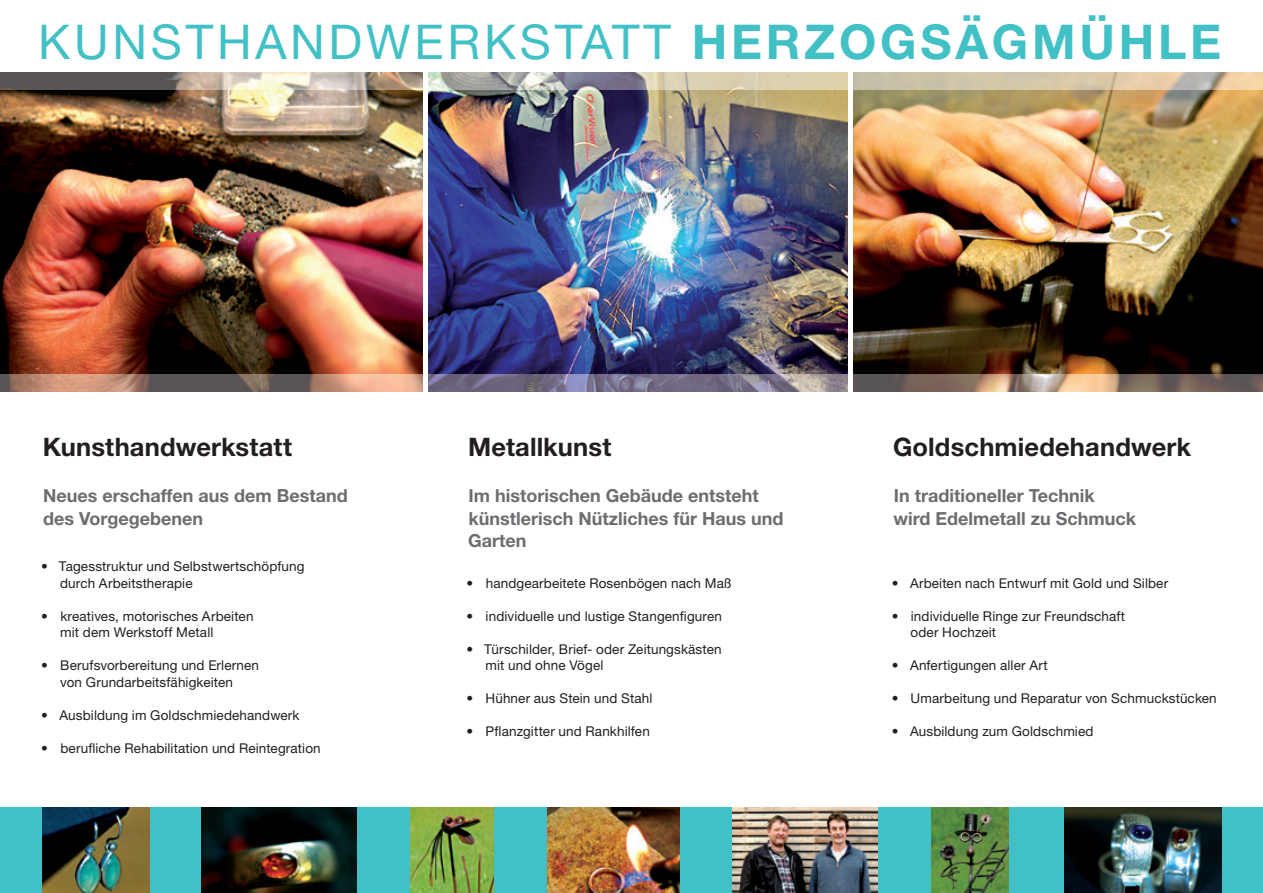
<style>
.page{position:relative;width:1263px;height:893px;background:#fff}
.page>*{position:absolute;margin:0;border:0;box-sizing:border-box;transform-origin:0 0}
.t1{font:48px "Helvetica Neue LT Std";letter-spacing:.08em;color:#41c1c6}
.t2{font:700 25.5px "Helvetica Neue LT Std";letter-spacing:.005em;color:#231f20}
.t3{font:700 18px/22.5px "Helvetica Neue LT Std";color:#6c6d70}
.t4{font:13.5px/16.5px "Helvetica Neue LT Std";letter-spacing:.01em;color:#231f20}
.s1{font-weight:700}
</style>
<div class="page">
<div style="left:0;top:808px;width:1263px;height:85px;background:#41c1c6"></div>
<img style="left:0;top:89px;width:422px;height:302px">
<img style="left:428px;top:89px;width:419px;height:285px">
<img style="left:854px;top:89px;width:409px;height:302px">
<img style="left:1064px;top:808px;width:157px;height:85px">
<img style="left:410px;top:808px;width:83px;height:85px">
<svg style="left:422px;top:374px;width:432px;height:17px;background:#817a90"></svg>
<svg style="left:0;top:72px;width:1263px;height:17px;background:#bab09f"></svg>
<img style="left:43px;top:808px;width:107px;height:85px">
<img style="left:202px;top:808px;width:154px;height:85px">
<img style="left:733px;top:808px;width:144px;height:85px">
<img style="left:547px;top:808px;width:133px;height:85px">
<img style="left:931px;top:808px;width:78px;height:85px">
<h1 class="t1" style="left:38px;top:13px;width:1184px">KUNSTHANDWERKSTATT <span class="s1">HERZOGSÄGMÜHLE</span></h1>
<h2 class="t2" style="left:43px;top:431px;width:251px">Kunsthandwerkstatt</h2>
<h3 class="t3" style="left:43px;top:484px;width:306px">Neues erschaffen aus dem Bestand des Vorgegebenen</h3>
<p class="t4" style="left:60px;top:558px;width:246px;text-indent:-19px">• Tagesstruktur und Selbstwertschöpfung durch Arbeitstherapie</p>
<p class="t4" style="left:60px;top:607px;width:195px;text-indent:-19px">• kreatives, motorisches Arbeiten mit dem Werkstoff Metall</p>
<p class="t4" style="left:41px;top:657px;width:219px;text-align:center">• Berufsvorbereitung und Erlernen von Grundarbeitsfähigkeiten</p>
<p class="t4" style="left:41px;top:706px;width:260px">• Ausbildung im Goldschmiedehandwerk</p>
<p class="t4" style="left:41px;top:739px;width:281px">• berufliche Rehabilitation und Reintegration</p>
<h2 class="t2" style="left:468px;top:431px;width:145px">Metallkunst</h2>
<h3 class="t3" style="left:468px;top:484px;width:317px">Im historischen Gebäude entsteht künstlerisch Nützliches für Haus und<br>Garten</h3>
<p class="t4" style="left:466px;top:574px;width:267px">• handgearbeitete Rosenbögen nach Maß</p>
<p class="t4" style="left:466px;top:607px;width:257px">• individuelle und lustige Stangenfiguren</p>
<p class="t4" style="left:485px;top:640px;width:238px;text-indent:-19px">• Türschilder, Brief- oder Zeitungskästen mit und ohne Vögel</p>
<p class="t4" style="left:466px;top:690px;width:188px">• Hühner aus Stein und Stahl</p>
<p class="t4" style="left:466px;top:723px;width:185px">• Pflanzgitter und Rankhilfen</p>
<h2 class="t2" style="left:893px;top:431px;width:299px">Goldschmiedehandwerk</h2>
<h3 class="t3" style="left:893px;top:484px;width:244px">In traditioneller Technik<br>wird Edelmetall zu Schmuck</h3>
<p class="t4" style="left:892px;top:574px;width:278px">• Arbeiten nach Entwurf mit Gold und Silber</p>
<p class="t4" style="left:910px;top:607px;width:216px;text-indent:-19px">• individuelle Ringe zur Freundschaft oder Hochzeit</p>
<p class="t4" style="left:892px;top:657px;width:158px">• Anfertigungen aller Art</p>
<p class="t4" style="left:892px;top:690px;width:327px">• Umarbeitung und Reparatur von Schmuckstücken</p>
<p class="t4" style="left:892px;top:723px;width:203px">• Ausbildung zum Goldschmied</p>
</div>
